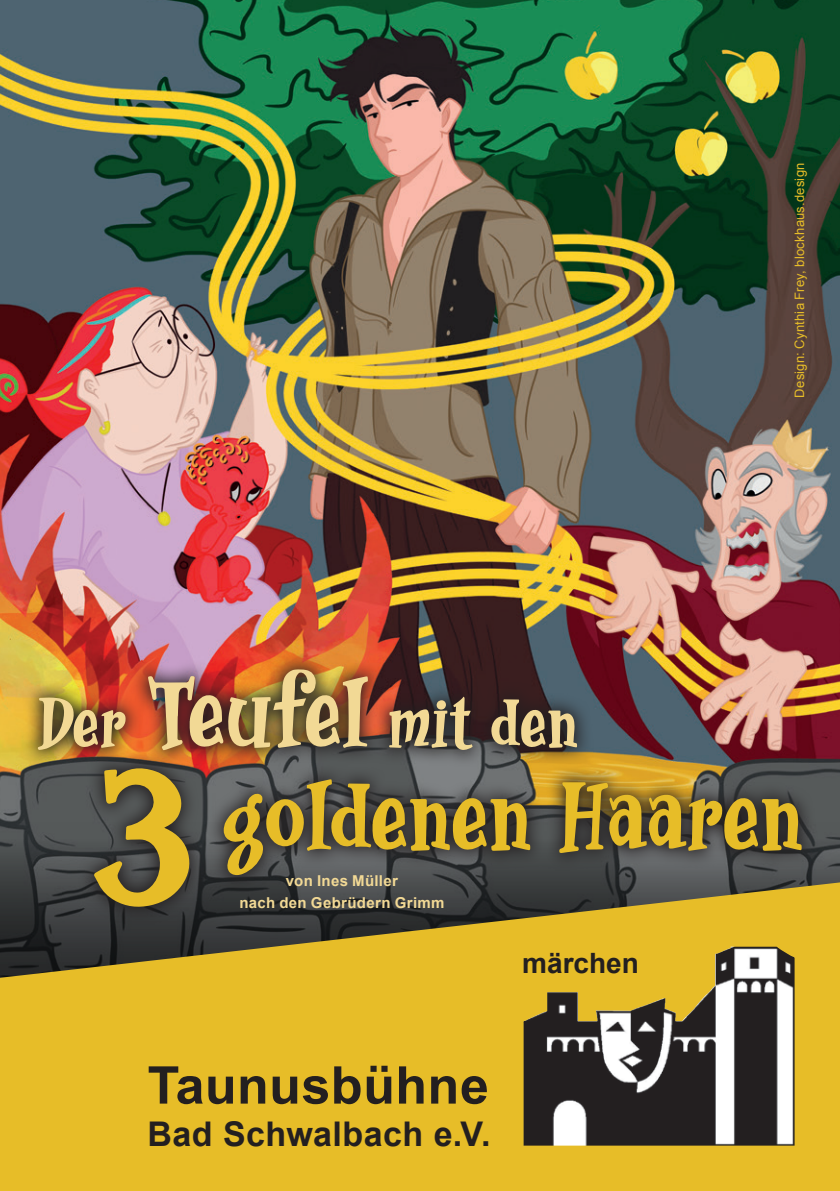
<style>
.page{position:relative;width:840px;height:1191px;background:#fff}
.page>*{position:absolute;margin:0;border:0;box-sizing:border-box;transform-origin:0 0}
.t1{font:100px "Whimsy Dhimsy Demo";letter-spacing:.05em;color:#e7bd28}
.t2{font:72px "Whimsy Dhimsy Demo";letter-spacing:.05em;color:#f2d995}
.t3{font:700 52px "Arial";letter-spacing:.005em;color:#231f20}
.t4{font:700 34px "Arial";letter-spacing:.01em;color:#231f20}
.t5{font:700 28px "Arial";color:#231f20}
.t6{font:700 15px/22px "Arial";letter-spacing:.02em;color:#f2d995;text-align:center}
.t7{font:13px "Arial";letter-spacing:.02em;color:#e7bd28}
.s1{font-size:100px}
.s2{font-size:212.6px}
</style>
<div class="page">
<img style="left:0;top:0;width:839px;height:822px">
<svg style="left:0;top:882px;width:839px;height:309px;background:#d6b028"></svg>
<img style="left:523px;top:946px;width:271px;height:199px">
<img style="left:21px;top:651px;width:797px;height:273px">
<p class="t7" style="left:790px;top:398px;width:236px;rotate:-90deg">Design: Cynthia Frey, blockhaus.design</p>
<h2 class="t2" style="left:38px;top:683px;width:539px">Der <span class="s1">Teufel</span> mit den</h2>
<h1 class="t1" style="left:94px;top:761px;width:706px"><span class="s2">3</span> goldenen Haaren</h1>
<p class="t6" style="left:239px;top:870px;width:206px">von Ines Müller<br>nach den Gebrüdern Grimm</p>
<h3 class="t5" style="left:522px;top:944px;width:118px">märchen</h3>
<h3 class="t3" style="left:147px;top:1051px;width:342px">Taunusbühne</h3>
<h3 class="t4" style="left:147px;top:1111px;width:344px">Bad Schwalbach e.V.</h3>
</div>
